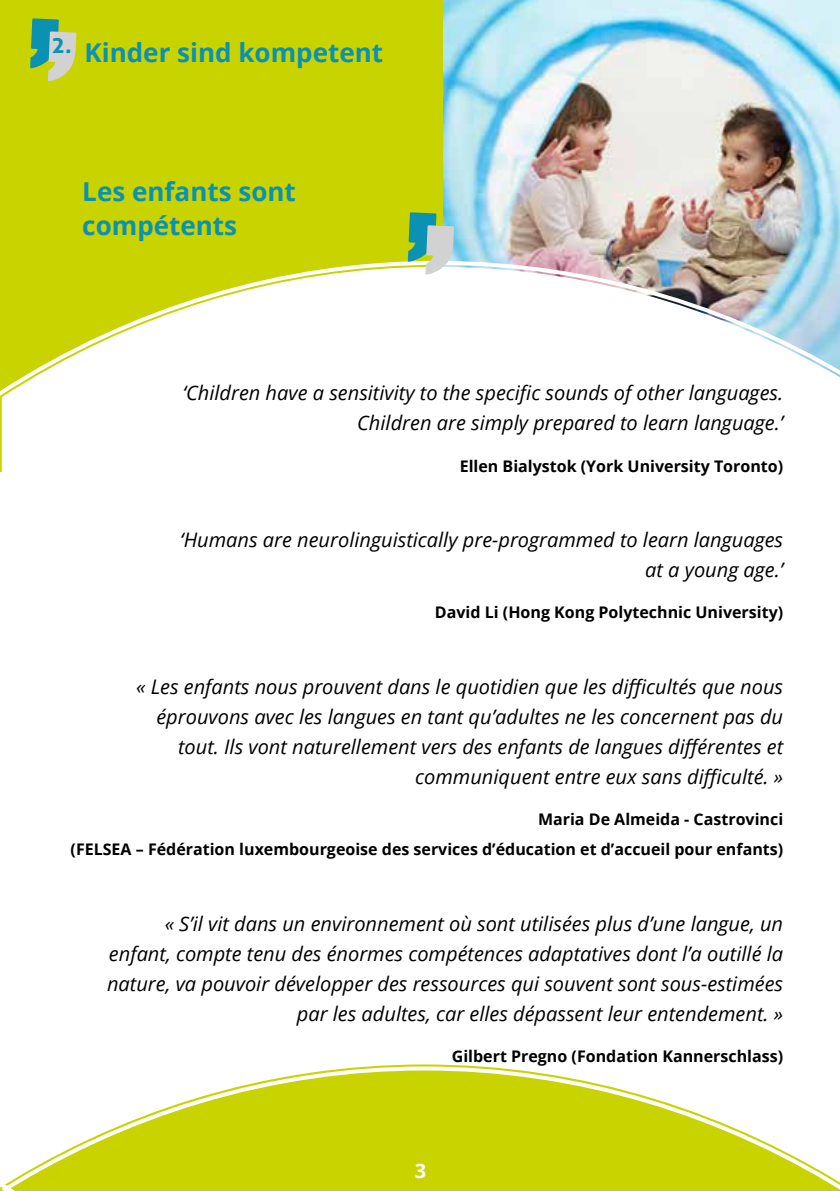
<style>
.page{position:relative;width:840px;height:1191px;background:#fff}
.page>*{position:absolute;margin:0;border:0;box-sizing:border-box;transform-origin:0 0}
.t1{font:700 26px/34px "Open Sans";color:#0b91b1}
.t2{font:italic 20px/30px "Open Sans";color:#000;text-align:right}
.t3{font:700 20px "Open Sans";color:#fff}
.t4{font:700 16px/30px "Open Sans";color:#000;text-align:right}
</style>
<div class="page">
<svg style="left:19px;top:1064px;width:820px;height:127px"></svg>
<svg style="left:0;top:1176px;width:19px;height:15px"></svg>
<img style="left:442px;top:0;width:397px;height:259px">
<div style="left:0;top:0;width:442px;height:472px;background:#c8d300"></div>
<img style="left:0;top:259px;width:839px;height:213px">
<svg style="left:2px;top:267px;width:837px;height:205px"></svg>
<svg style="left:30px;top:18px;width:46px;height:63px"></svg>
<svg style="left:407px;top:212px;width:47px;height:63px;background:#94c4b6"></svg>
<h1 class="t1" style="left:51px;top:35px;width:333px"><sup>2.</sup> Kinder sind kompetent</h1>
<h1 class="t1" style="left:82px;top:174px;width:215px">Les enfants sont compétents</h1>
<p class="t2" style="left:182px;top:377px;width:601px">‘Children have a sensitivity to the specific sounds of other languages.<br>Children are simply prepared to learn language.’</p>
<p class="t4" style="left:459px;top:450px;width:325px">Ellen Bialystok (York University Toronto)</p>
<p class="t2" style="left:180px;top:524px;width:604px">‘Humans are neurolinguistically pre-programmed to learn languages at a young age.’</p>
<p class="t4" style="left:435px;top:597px;width:349px">David Li (Hong Kong Polytechnic University)</p>
<p class="t2" style="left:136px;top:671px;width:648px">« Les enfants nous prouvent dans le quotidien que les difficultés que nous éprouvons avec les langues en tant qu’adultes ne les concernent pas du tout. Ils vont naturellement vers des enfants de langues différentes et communiquent entre eux sans difficulté. »</p>
<p class="t4" style="left:71px;top:804px;width:713px">Maria De Almeida - Castrovinci<br>(FELSEA – Fédération luxembourgeoise des services d’éducation et d’accueil pour enfants)</p>
<p class="t2" style="left:107px;top:907px;width:677px">« S’il vit dans un environnement où sont utilisées plus d’une langue, un enfant, compte tenu des énormes compétences adaptatives dont l’a outillé la nature, va pouvoir développer des ressources qui souvent sont sous-estimées par les adultes, car elles dépassent leur entendement. »</p>
<p class="t4" style="left:451px;top:1040px;width:333px">Gilbert Pregno (Fondation Kannerschlass)</p>
<p class="t3" style="left:414px;top:1156px;width:13px">3</p>
</div>
